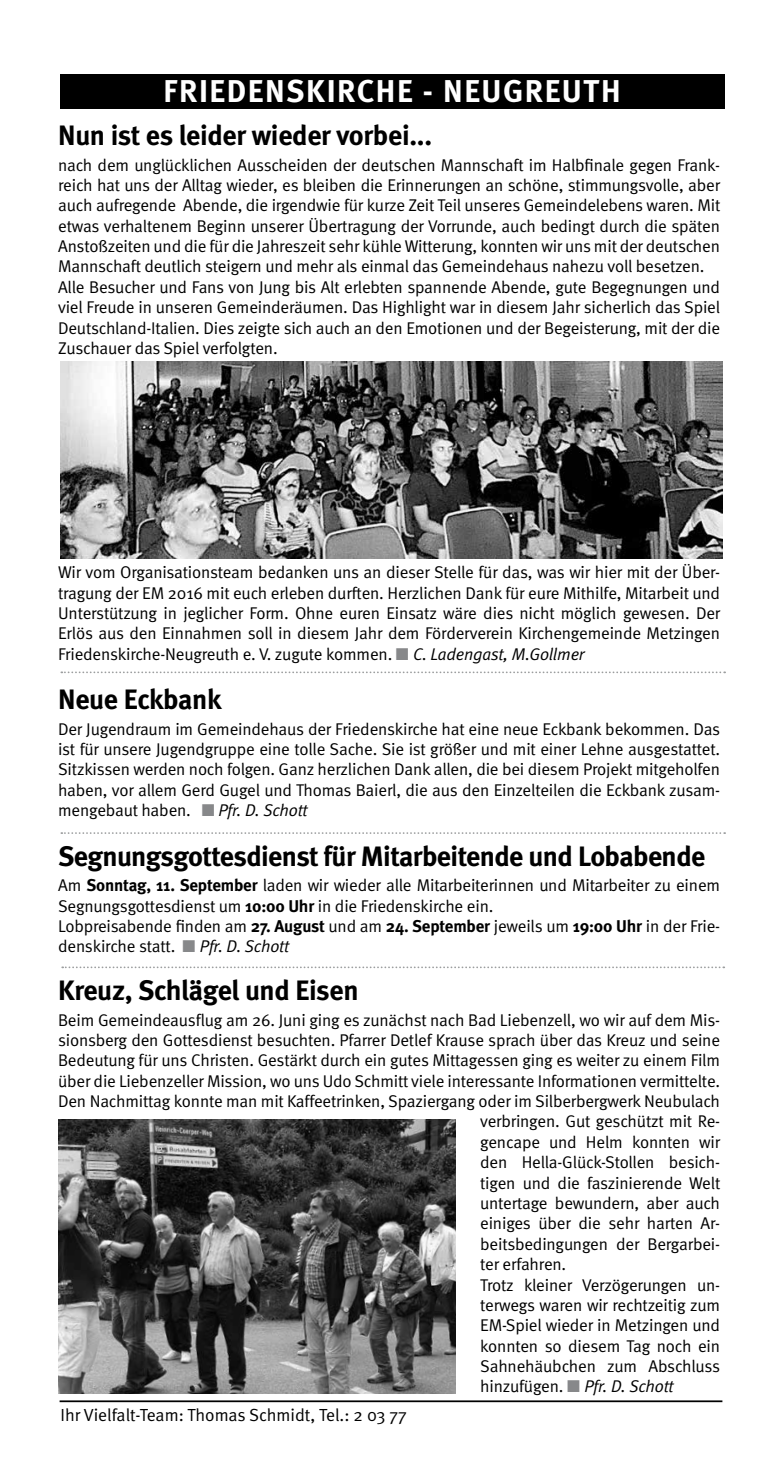
<style>
.page{position:relative;width:782px;height:1474px;background:#fff}
.page>*{position:absolute;margin:0;border:0;box-sizing:border-box;transform-origin:0 0}
.t1{font:700 31.5px "Meta";letter-spacing:.05em;color:#fff}
.t2{font:700 28px "Meta";letter-spacing:-.02em;color:#000}
.t3{font:17.5px "Meta Normal";color:#000}
.t4{font:16.97px/20.3px "Meta Normal";letter-spacing:-.01em;color:#000}
.t5{font:italic 16.97px "Meta Normal";letter-spacing:-.01em;color:#000}
.s1{color:#87888a}
.s2{font-style:italic}
.s3{font-family:"Meta";font-weight:700}
.s4{font-style:normal}
</style>
<div class="page">
<hr style="left:60px;top:1400px;width:662px;height:2px;background:#000">
<svg style="left:61px;top:671px;width:664px;height:2px"></svg>
<div style="left:60px;top:74px;width:664px;height:35px;background:#000"></div>
<svg style="left:61px;top:832px;width:664px;height:2px"></svg>
<svg style="left:62px;top:966px;width:662px;height:2px"></svg>
<img style="left:60px;top:361px;width:662px;height:197px">
<img style="left:58px;top:1119px;width:397px;height:274px">
<h1 class="t1" style="left:163px;top:73px;width:458px">FRIEDENSKIRCHE - NEUGREUTH</h1>
<h2 class="t2" style="left:58px;top:118px;width:375px">Nun ist es leider wieder vorbei...</h2>
<p class="t4" style="left:58px;top:154px;width:663px">nach dem unglücklichen Ausscheiden der deutschen Mannschaft im Halbfinale gegen Frank&shy;reich hat uns der Alltag wieder, es bleiben die Erinnerungen an schöne, stimmungsvolle, aber auch aufregende Abende, die irgendwie für kurze Zeit Teil unseres Gemeindelebens waren. Mit etwas verhaltenem Beginn unserer Übertragung der Vorrunde, auch bedingt durch die späten Anstoßzeiten und die für die Jahreszeit sehr kühle Witterung, konnten wir uns mit der deutschen Mannschaft deutlich steigern und mehr als einmal das Gemeindehaus nahezu voll besetzen.<br>Alle Besucher und Fans von Jung bis Alt erlebten spannende Abende, gute Begegnungen und viel Freude in unseren Gemeinderäumen. Das Highlight war in diesem Jahr sicherlich das Spiel Deutschland-Italien. Dies zeigte sich auch an den Emotionen und der Begeisterung, mit der die Zuschauer das Spiel verfolgten.</p>
<p class="t4" style="left:58px;top:562px;width:663px;text-align:justify">Wir vom Organisationsteam bedanken uns an dieser Stelle für das, was wir hier mit der Über&shy;tragung der EM 2016 mit euch erleben durften. Herzlichen Dank für eure Mithilfe, Mitarbeit und Unterstützung in jeglicher Form. Ohne euren Einsatz wäre dies nicht möglich gewesen. Der Erlös aus den Einnahmen soll in diesem Jahr dem Förderverein Kirchengemeinde Metzingen Friedenskirche-Neugreuth e. V. zugute kommen. <span class="s1">■</span> <span class="s2">C. Ladengast, M.Gollmer</span></p>
<h2 class="t2" style="left:58px;top:682px;width:165px">Neue Eckbank</h2>
<p class="t4" style="left:58px;top:718px;width:663px;text-align:justify">Der Jugendraum im Gemeindehaus der Friedenskirche hat eine neue Eckbank bekommen. Das ist für unsere Jugendgruppe eine tolle Sache. Sie ist größer und mit einer Lehne ausgestattet.<br>Sitzkissen werden noch folgen. Ganz herzlichen Dank allen, die bei diesem Projekt mitgeholfen haben, vor allem Gerd Gugel und Thomas Baierl, die aus den Einzelteilen die Eckbank zusam&shy;mengebaut haben. <span class="s1">■</span> <span class="s2">Pfr. D. Schott</span></p>
<h2 class="t2" style="left:58px;top:839px;width:648px">Segnungsgottesdienst für Mitarbeitende und Lobabende</h2>
<p class="t4" style="left:58px;top:875px;width:663px">Am <span class="s3">Sonntag, 11. September</span> laden wir wieder alle Mitarbeiterinnen und Mitarbeiter zu einem Segnungsgottesdienst um <span class="s3">10:00 Uhr</span> in die Friedenskirche ein.<br>Lobpreisabende finden am <span class="s3">27. August</span> und am <span class="s3">24. September</span> jeweils um <span class="s3">19:00 Uhr</span> in der Frie&shy;denskirche statt. <span class="s1">■</span> <span class="s2">Pfr. D. Schott</span></p>
<h2 class="t2" style="left:58px;top:973px;width:302px">Kreuz, Schlägel und Eisen</h2>
<p class="t4" style="left:58px;top:1009px;width:663px">Beim Gemeindeausflug am 26. Juni ging es zunächst nach Bad Liebenzell, wo wir auf dem Mis-</p>
<p class="t4" style="left:58px;top:1029px;width:663px">sionsberg den Gottesdienst besuchten. Pfarrer Detlef Krause sprach über das Kreuz und seine</p>
<p class="t4" style="left:58px;top:1050px;width:663px">Bedeutung für uns Christen. Gestärkt durch ein gutes Mittagessen ging es weiter zu einem Film</p>
<p class="t4" style="left:58px;top:1070px;width:663px">über die Liebenzeller Mission, wo uns Udo Schmitt viele interessante Informationen vermittelte.</p>
<p class="t4" style="left:58px;top:1090px;width:663px">Den Nachmittag konnte man mit Kaffeetrinken, Spaziergang oder im Silberbergwerk Neubulach</p>
<p class="t4" style="left:480px;top:1111px;width:241px">verbringen. Gut geschützt mit Re-</p>
<p class="t4" style="left:480px;top:1131px;width:241px">gencape und Helm konnten wir</p>
<p class="t4" style="left:480px;top:1151px;width:241px">den Hella-Glück-Stollen besich-</p>
<p class="t4" style="left:480px;top:1172px;width:241px">tigen und die faszinierende Welt</p>
<p class="t4" style="left:480px;top:1192px;width:241px">untertage bewundern, aber auch</p>
<p class="t4" style="left:480px;top:1213px;width:241px">einiges über die sehr harten Ar-</p>
<p class="t4" style="left:480px;top:1233px;width:241px">beitsbedingungen der Bergarbei-</p>
<p class="t4" style="left:480px;top:1253px;width:88px">ter erfahren.</p>
<p class="t4" style="left:480px;top:1274px;width:241px">Trotz kleiner Verzögerungen un-</p>
<p class="t4" style="left:480px;top:1294px;width:241px">terwegs waren wir rechtzeitig zum</p>
<p class="t4" style="left:480px;top:1314px;width:241px">EM-Spiel wieder in Metzingen und</p>
<p class="t4" style="left:480px;top:1335px;width:241px">konnten so diesem Tag noch ein</p>
<p class="t4" style="left:480px;top:1355px;width:241px">Sahnehäubchen zum Abschluss</p>
<p class="t5" style="left:480px;top:1376px;width:195px"><span class="s4">hinzufügen.</span> <span class="s1">■</span> Pfr. D. Schott</p>
<p class="t3" style="left:60px;top:1404px;width:348px">Ihr Vielfalt-Team: Thomas Schmidt, Tel.: 2 03 77</p>
</div>
